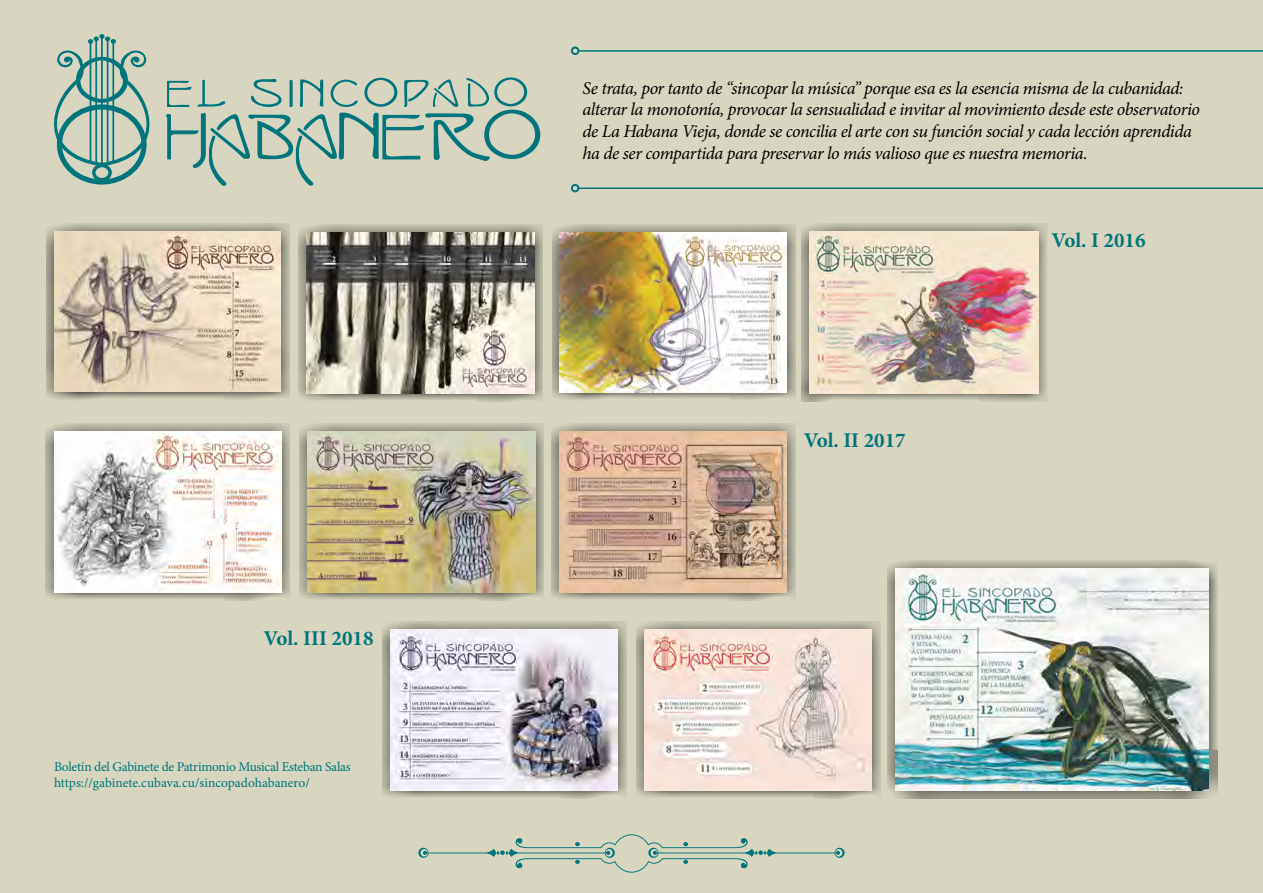
<style>
.page{position:relative;width:1263px;height:893px;background:#d8d6c1}
.page>*{position:absolute;margin:0;border:0;box-sizing:border-box;transform-origin:0 0}
.t1{font:84.9px "Isadora";letter-spacing:-.02em;color:#00757b;scale:1.12 1}
.t2{font:49.8px "Isadora";letter-spacing:.07em;color:#00757b;scale:1.12 1}
.t3{font:700 21px "Minion Pro";color:#00757b}
.t4{font:italic 18px/21.6px "Minion Pro";letter-spacing:-.025em;color:#000}
.t5{font:13.5px/16.2px "Minion Pro";letter-spacing:-.015em;color:#00757b}
</style>
<div class="page">
<div style="left:46px;top:223px;width:243px;height:177px;background:#000;opacity:.75"></div>
<img style="left:54px;top:232px;width:226px;height:160px">
<div style="left:298px;top:224px;width:245px;height:178px;background:#000;opacity:.75"></div>
<img style="left:307px;top:232px;width:227px;height:161px">
<div style="left:552px;top:224px;width:243px;height:177px;background:#000;opacity:.75"></div>
<img style="left:560px;top:232px;width:226px;height:160px">
<div style="left:801px;top:223px;width:246px;height:179px;background:#000;opacity:.75"></div>
<img style="left:809px;top:232px;width:229px;height:161px">
<svg style="left:433px;top:79px;width:25px;height:28px"></svg>
<div style="left:57px;top:104px;width:90px;height:81px;border:5px solid #00757b;border-radius:50%"></div>
<div style="left:92px;top:164px;width:20px;height:17px;border:3px solid #00757b;border-radius:50%"></div>
<svg style="left:54px;top:34px;width:96px;height:134px"></svg>
<div style="left:46px;top:423px;width:244px;height:178px;background:#000;opacity:.75"></div>
<img style="left:54px;top:432px;width:227px;height:160px">
<div style="left:551px;top:423px;width:244px;height:178px;background:#000;opacity:.75"></div>
<img style="left:559px;top:432px;width:228px;height:160px">
<div style="left:300px;top:423px;width:244px;height:178px;background:#000;opacity:.75"></div>
<img style="left:308px;top:432px;width:227px;height:160px">
<div style="left:382px;top:621px;width:244px;height:178px;background:#000;opacity:.75"></div>
<img style="left:390px;top:629px;width:227px;height:161px">
<div style="left:887px;top:560px;width:331px;height:239px;background:#000;opacity:.75"></div>
<img style="left:895px;top:568px;width:314px;height:222px">
<div style="left:636px;top:621px;width:244px;height:178px;background:#000;opacity:.75"></div>
<img style="left:644px;top:629px;width:227px;height:161px">
<div style="left:571px;top:184px;width:8px;height:8px;border:2px solid #00757b;border-radius:50%"></div>
<hr style="left:578px;top:187px;width:685px;height:2px;background:#00757b">
<div style="left:571px;top:47px;width:8px;height:8px;border:2px solid #00757b;border-radius:50%"></div>
<hr style="left:578px;top:50px;width:685px;height:2px;background:#00757b">
<svg style="left:418px;top:834px;width:427px;height:39px"></svg>
<h2 class="t2" style="left:166px;top:72px;width:326px">El sincop do</h2>
<h1 class="t1" style="left:164px;top:100px;width:340px">Habanero</h1>
<p class="t4" style="left:583px;top:77px;width:619px">Se trata, por tanto de “sincopar la música” porque esa es la esencia misma de la cubanidad: alterar la monotonía, provocar la sensualidad e invitar al movimiento desde este observatorio de La Habana Vieja, donde se concilia el arte con su función social y cada lección aprendida ha de ser compartida para preservar lo más valioso que es nuestra memoria.</p>
<p class="t3" style="left:1051px;top:225px;width:96px">Vol. I 2016</p>
<p class="t3" style="left:264px;top:623px;width:111px">Vol. III 2018</p>
<p class="t5" style="left:54px;top:759px;width:298px">Boletín del Gabinete de Patrimonio Musical Esteban Salas https://gabinete.cubava.cu/sincopadohabanero/</p>
<p class="t3" style="left:804px;top:425px;width:104px">Vol. II 2017</p>
</div>
